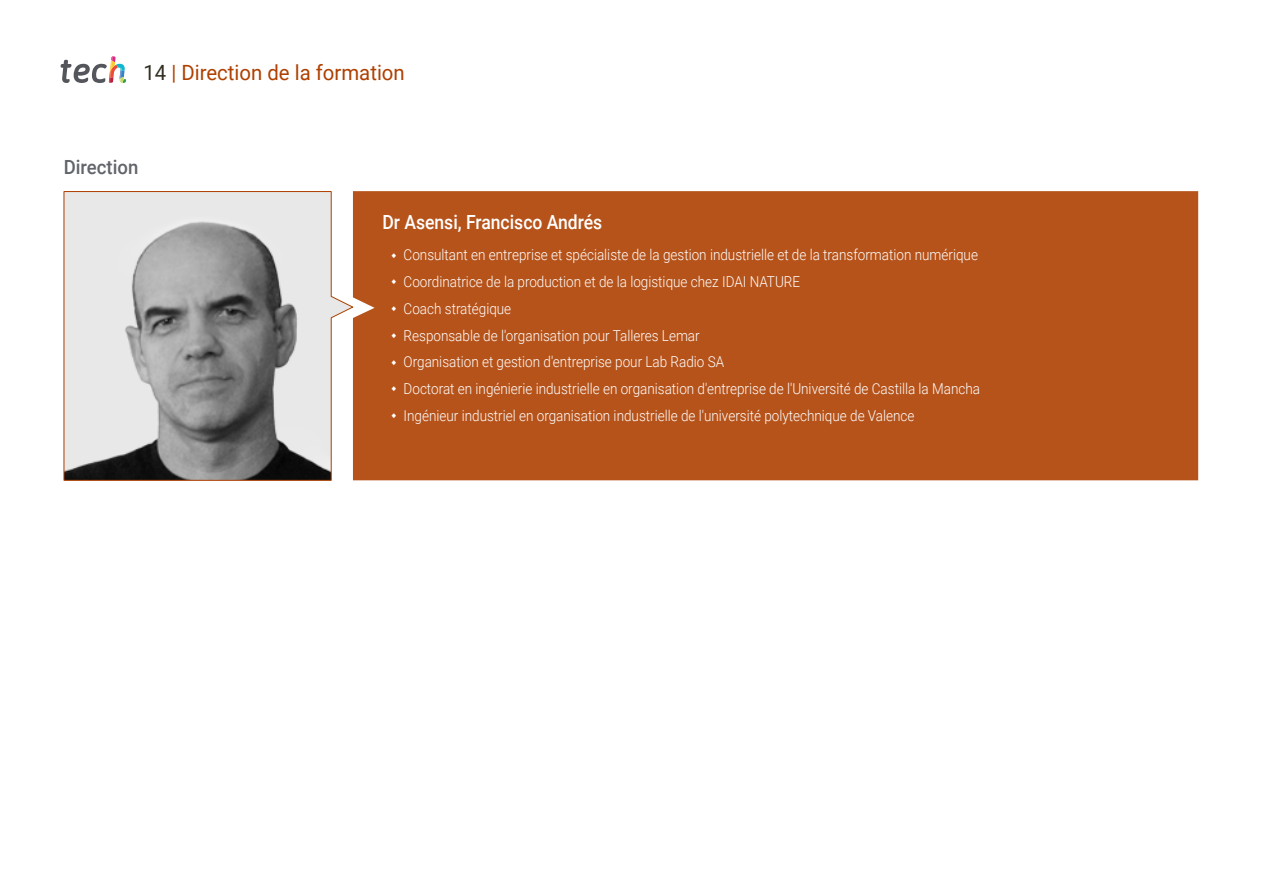
<style>
.page{position:relative;width:1263px;height:893px;background:#fff}
.page>*{position:absolute;margin:0;border:0;box-sizing:border-box;transform-origin:0 0}
.t1{font:21px "Roboto";color:#ae4000}
.t2{font:500 19.5px "Roboto";color:#fff;scale:.9 1}
.t3{font:500 19.5px "Roboto";color:#61646a;scale:.95 1}
.t4{font:300 15px/26.7px "Roboto";color:#fff;scale:.9 1}
.s1{color:#312e20}
</style>
<div class="page">
<svg style="left:61px;top:56px;width:65px;height:27px"></svg>
<div style="left:354px;top:191px;width:844px;height:289px;background:#b6531a"></div>
<svg style="left:64px;top:191px;width:290px;height:290px;background:#b6b5b4"></svg>
<svg style="left:392px;top:253px;width:4px;height:5px"></svg>
<svg style="left:392px;top:279px;width:4px;height:5px"></svg>
<svg style="left:392px;top:306px;width:4px;height:5px"></svg>
<svg style="left:392px;top:333px;width:4px;height:5px"></svg>
<svg style="left:392px;top:360px;width:4px;height:5px"></svg>
<svg style="left:392px;top:386px;width:4px;height:5px"></svg>
<svg style="left:392px;top:413px;width:4px;height:5px"></svg>
<h1 class="t1" style="left:144px;top:57px;width:263px"><span class="s1">14</span> | Direction de la formation</h1>
<h2 class="t3" style="left:64px;top:154px;width:80px">Direction</h2>
<h2 class="t2" style="left:382px;top:208px;width:246px">Dr Asensi, Francisco Andrés</h2>
<p class="t4" style="left:404px;top:241px;width:642px">Consultant en entreprise et spécialiste de la gestion industrielle et de la transformation numérique Coordinatrice de la production et de la logistique chez IDAI NATURE<br>Coach stratégique<br>Responsable de l'organisation pour Talleres Lemar<br>Organisation et gestion d'entreprise pour Lab Radio SA<br>Doctorat en ingénierie industrielle en organisation d'entreprise de l'Université de Castilla la Mancha Ingénieur industriel en organisation industrielle de l'université polytechnique de Valence</p>
</div>
